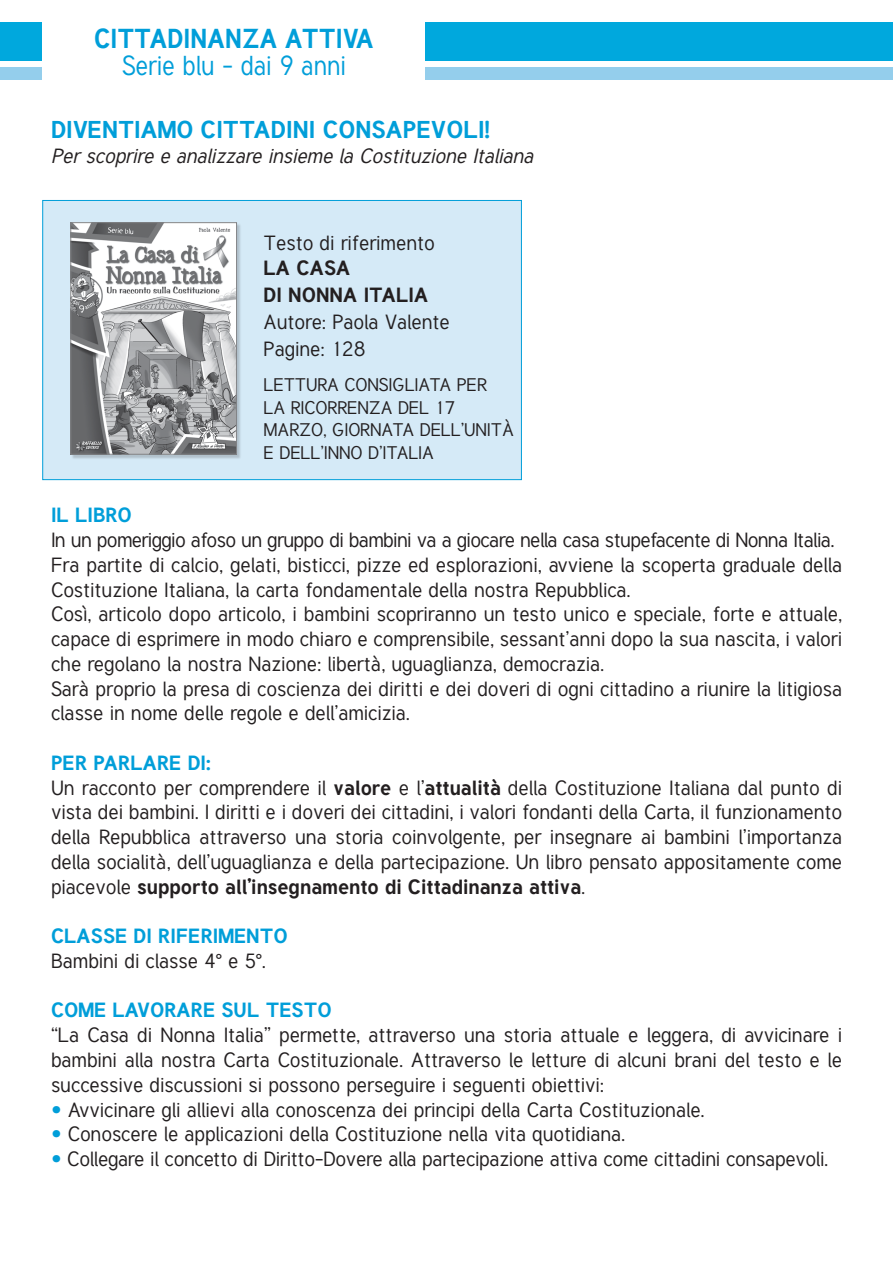
<style>
.page{position:relative;width:893px;height:1263px;background:#fff}
.page>*{position:absolute;margin:0;border:0;box-sizing:border-box;transform-origin:0 0}
.t1{font:700 27px "Tuffy";color:#009ed9;scale:.95 1}
.t2{font:27px "Tuffy";color:#009ed9;scale:.95 1}
.t3{font:700 24px "Tuffy";color:#009ed9}
.t4{font:20.25px/24.8px "Tuffy";color:#231f20;text-align:justify}
.t5{font:20.25px "Tuffy";letter-spacing:-.025em;color:#231f20}
.t6{font:700 20.25px "Tuffy";color:#009ed9}
.t7{font:italic 20.25px "Tuffy";color:#231f20}
.t8{font:700 20.25px "Tuffy";color:#231f20}
.t9{font:18px "Tuffy";color:#231f20}
.s1{font-weight:700}
.s2{font-family:"Frutiger";font-size:21px;color:#009ed9}
</style>
<div class="page">
<div style="left:0;top:23px;width:893px;height:38px;background:#00a8dd"></div>
<div style="left:0;top:67px;width:893px;height:12px;background:#94ceec"></div>
<div style="left:43px;top:200px;width:479px;height:280px;background:#d5eaf7;border:1px solid #009ed9"></div>
<div style="left:72px;top:223px;width:170px;height:236px;background:#231f20;opacity:.2"></div>
<img style="left:73px;top:224px;width:162px;height:228px">
<div style="left:71px;top:222px;width:166px;height:232px;border:1px solid #818386"></div>
<div style="left:43px;top:16px;width:382px;height:70px;background:#fff"></div>
<p class="t1" style="left:94px;top:20px;width:296px">CITTADINANZA ATTIVA</p>
<p class="t2" style="left:122px;top:49px;width:237px">Serie blu - dai 9 anni</p>
<p class="t3" style="left:51px;top:114px;width:441px">DIVENTIAMO CITTADINI CONSAPEVOLI!</p>
<p class="t7" style="left:51px;top:143px;width:484px">Per scoprire e analizzare insieme la Costituzione Italiana</p>
<p class="t4" style="left:264px;top:230px;width:173px">Testo di riferimento</p>
<p class="t8" style="left:264px;top:254px;width:88px">LA CASA</p>
<p class="t8" style="left:264px;top:281px;width:166px">DI NONNA ITALIA</p>
<p class="t4" style="left:264px;top:309px;width:188px">Autore: Paola Valente</p>
<p class="t4" style="left:264px;top:336px;width:103px">Pagine: 128</p>
<p class="t9" style="left:264px;top:373px;width:225px">LETTURA CONSIGLIATA PER</p>
<p class="t9" style="left:264px;top:396px;width:193px">LA RICORRENZA DEL 17</p>
<p class="t9" style="left:264px;top:418px;width:251px">MARZO, GIORNATA DELL’UNITÀ</p>
<p class="t9" style="left:264px;top:441px;width:172px">E DELL’INNO D’ITALIA</p>
<p class="t6" style="left:51px;top:502px;width:82px">IL LIBRO</p>
<p class="t5" style="left:51px;top:527px;width:785px">In un pomeriggio afoso un gruppo di bambini va a giocare nella casa stupefacente di Nonna Italia.</p>
<p class="t4" style="left:51px;top:552px;width:793px">Fra partite di calcio, gelati, bisticci, pizze ed esplorazioni, avviene la scoperta graduale della<br>Costituzione Italiana, la carta fondamentale della nostra Repubblica.</p>
<p class="t4" style="left:51px;top:601px;width:793px">Così, articolo dopo articolo, i bambini scopriranno un testo unico e speciale, forte e attuale, capace di esprimere in modo chiaro e comprensibile, sessant’anni dopo la sua nascita, i valori che regolano la nostra Nazione: libertà, uguaglianza, democrazia.</p>
<p class="t4" style="left:51px;top:676px;width:793px">Sarà proprio la presa di coscienza dei diritti e dei doveri di ogni cittadino a riunire la litigiosa classe in nome delle regole e dell’amicizia.</p>
<p class="t6" style="left:51px;top:749px;width:161px">PER PARLARE DI:</p>
<p class="t4" style="left:51px;top:775px;width:793px">Un racconto per comprendere il <span class="s1">valore</span> e l’<span class="s1">attualità</span> della Costituzione Italiana dal punto di vista dei bambini. I diritti e i doveri dei cittadini, i valori fondanti della Carta, il funzionamento della Repubblica attraverso una storia coinvolgente, per insegnare ai bambini l’importanza della socialità, dell’uguaglianza e della partecipazione. Un libro pensato appositamente come piacevole <span class="s1">supporto all’insegnamento di Cittadinanza attiva</span>.</p>
<p class="t6" style="left:51px;top:922px;width:238px">CLASSE DI RIFERIMENTO</p>
<p class="t4" style="left:51px;top:948px;width:217px">Bambini di classe 4° e 5°.</p>
<p class="t6" style="left:51px;top:997px;width:282px">COME LAVORARE SUL TESTO</p>
<p class="t4" style="left:51px;top:1022px;width:793px">“La Casa di Nonna Italia” permette, attraverso una storia attuale e leggera, di avvicinare i bambini alla nostra Carta Costituzionale. Attraverso le letture di alcuni brani del testo e le successive discussioni si possono perseguire i seguenti obiettivi:</p>
<p class="t4" style="left:51px;top:1096px;width:655px"><span class="s2">•</span> Avvicinare gli allievi alla conoscenza dei principi della Carta Costituzionale.</p>
<p class="t4" style="left:51px;top:1121px;width:576px"><span class="s2">•</span> Conoscere le applicazioni della Costituzione nella vita quotidiana.</p>
<p class="t4" style="left:51px;top:1146px;width:779px"><span class="s2">•</span> Collegare il concetto di Diritto-Dovere alla partecipazione attiva come cittadini consapevoli.</p>
</div>
